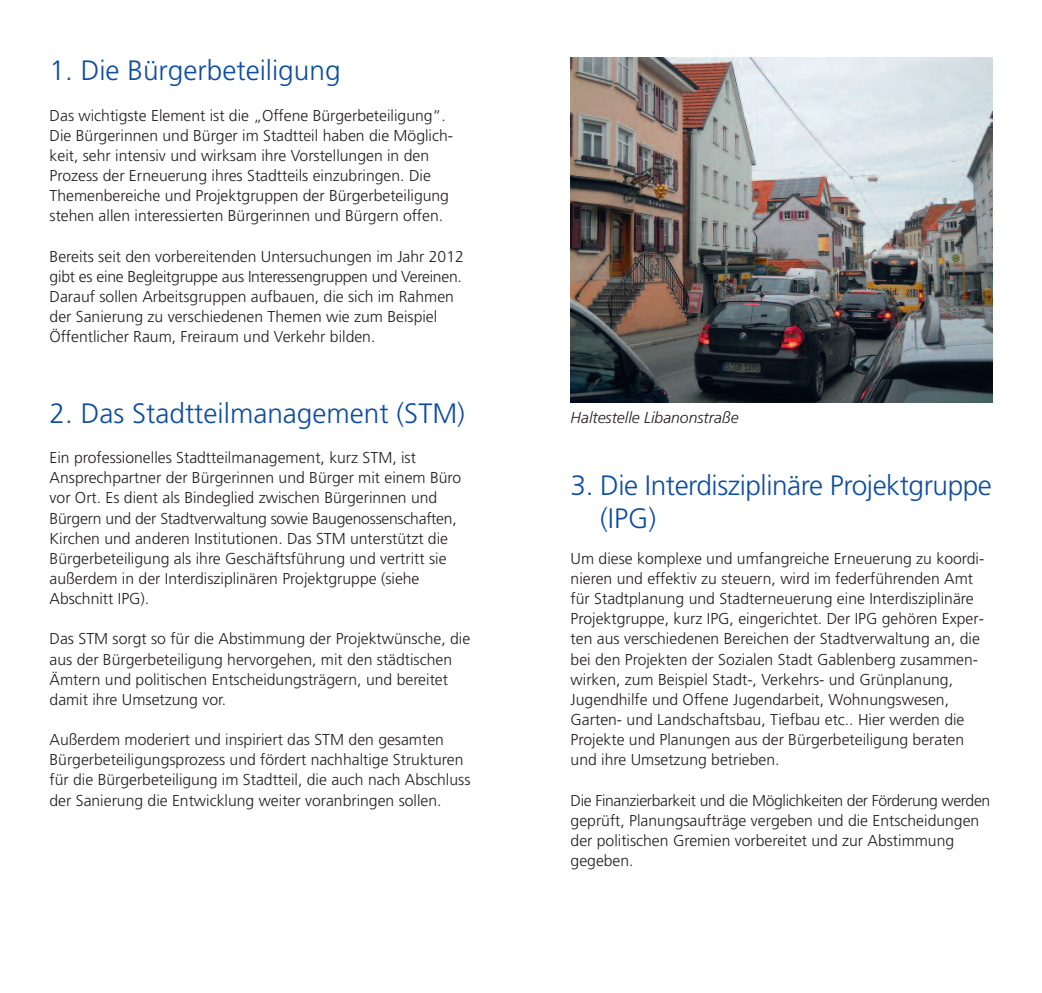
<style>
.page{position:relative;width:1042px;height:993px;background:#fff}
.page>*{position:absolute;margin:0;border:0;box-sizing:border-box;transform-origin:0 0}
.t1{font:300 28px/33.2px "Frutiger";color:#0d4da1}
.t2{font:300 15.75px/20.1px "Frutiger";color:#231f20}
.t3{font:italic 300 15.75px "Frutiger";color:#231f20}
</style>
<div class="page">
<img style="left:570px;top:57px;width:422px;height:345px">
<h1 class="t1" style="left:50px;top:56px;width:292px">1. Die Bürgerbeteiligung</h1>
<p class="t2" style="left:50px;top:106px;width:405px">Das wichtigste Element ist die „Offene Bürgerbeteiligung“.<br>Die Bürgerinnen und Bürger im Stadtteil haben die Möglich&shy;keit, sehr intensiv und wirksam ihre Vorstellungen in den Prozess der Erneuerung ihres Stadtteils einzubringen. Die Themenbereiche und Projektgruppen der Bürgerbeteiligung stehen allen interessierten Bürgerinnen und Bürgern offen.</p>
<p class="t2" style="left:50px;top:247px;width:416px">Bereits seit den vorbereitenden Untersuchungen im Jahr 2012 gibt es eine Begleitgruppe aus Interessengruppen und Vereinen.<br>Darauf sollen Arbeitsgruppen aufbauen, die sich im Rahmen der Sanierung zu verschiedenen Themen wie zum Beispiel Öffentlicher Raum, Freiraum und Verkehr bilden.</p>
<h1 class="t1" style="left:50px;top:398px;width:417px">2. Das Stadtteilmanagement (STM)</h1>
<p class="t2" style="left:50px;top:448px;width:413px">Ein professionelles Stadtteilmanagement, kurz STM, ist Ansprechpartner der Bürgerinnen und Bürger mit einem Büro vor Ort. Es dient als Bindeglied zwischen Bürgerinnen und Bürgern und der Stadtverwaltung sowie Baugenossenschaften, Kirchen und anderen Institutionen. Das STM unterstützt die Bürgerbeteiligung als ihre Geschäftsführung und vertritt sie außerdem in der Interdisziplinären Projektgruppe (siehe Abschnitt IPG).</p>
<p class="t2" style="left:50px;top:630px;width:422px">Das STM sorgt so für die Abstimmung der Projektwünsche, die aus der Bürgerbeteiligung hervorgehen, mit den städtischen Ämtern und politischen Entscheidungsträgern, und bereitet damit ihre Umsetzung vor.</p>
<p class="t2" style="left:50px;top:730px;width:422px">Außerdem moderiert und inspiriert das STM den gesamten Bürgerbeteiligungsprozess und fördert nachhaltige Strukturen für die Bürgerbeteiligung im Stadtteil, die auch nach Abschluss der Sanierung die Entwicklung weiter voranbringen sollen.</p>
<p class="t3" style="left:570px;top:411px;width:169px">Haltestelle Libanonstraße</p>
<h1 class="t1" style="left:600px;top:471px;width:393px;text-indent:-30px">3. Die Interdisziplinäre Projektgruppe (IPG)</h1>
<p class="t2" style="left:570px;top:549px;width:415px">Um diese komplexe und umfangreiche Erneuerung zu koordi&shy;nieren und effektiv zu steuern, wird im federführenden Amt für Stadtplanung und Stadterneuerung eine Interdisziplinäre Projektgruppe, kurz IPG, eingerichtet. Der IPG gehören Exper&shy;ten aus verschiedenen Bereichen der Stadtverwaltung an, die bei den Projekten der Sozialen Stadt Gablenberg zusammen&shy;wirken, zum Beispiel Stadt-, Verkehrs- und Grünplanung, Jugendhilfe und Offene Jugendarbeit, Wohnungswesen, Garten- und Landschaftsbau, Tiefbau etc.. Hier werden die Projekte und Planungen aus der Bürgerbeteiligung beraten und ihre Umsetzung betrieben.</p>
<p class="t2" style="left:570px;top:791px;width:421px">Die Finanzierbarkeit und die Möglichkeiten der Förderung werden geprüft, Planungsaufträge vergeben und die Entscheidungen der politischen Gremien vorbereitet und zur Abstimmung gegeben.</p>
</div>
